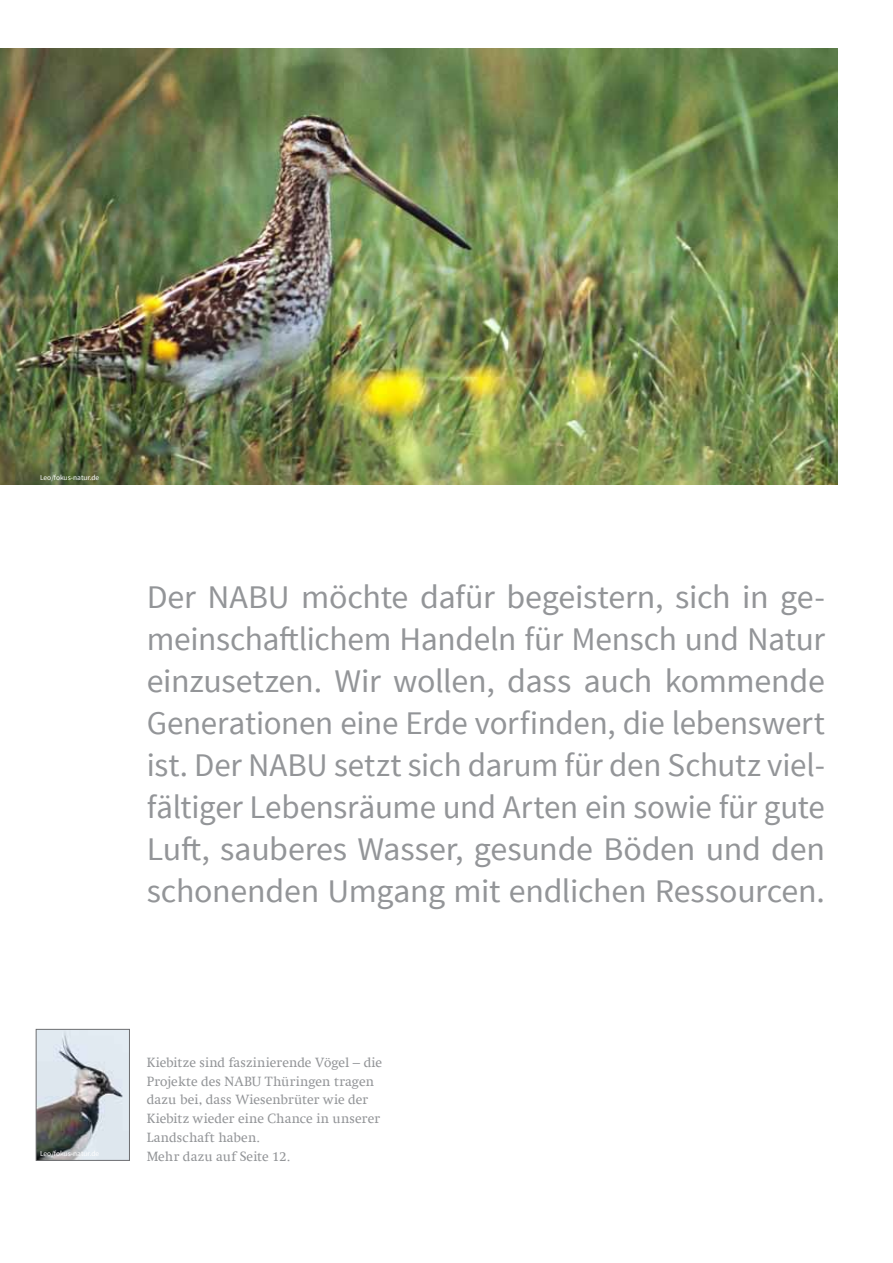
<style>
.page{position:relative;width:893px;height:1263px;background:#fff}
.page>*{position:absolute;margin:0;border:0;box-sizing:border-box;transform-origin:0 0}
.t1{font:33px/42px "Source Sans Pro";letter-spacing:-.01em;color:#939598;text-align:justify}
.t2{font:13.5px/18.8px "Swift Com";letter-spacing:.005em;color:#939598}
.t3{font:7.35px "Source Sans Pro";color:#fff}
</style>
<div class="page">
<img style="left:0;top:49px;width:838px;height:436px">
<img style="left:38px;top:1031px;width:90px;height:127px">
<div style="left:36px;top:1029px;width:94px;height:131px;border:1px solid #6d6e71"></div>
<p class="t3" style="left:40px;top:473px;width:61px">Leo/fokus-natur.de</p>
<p class="t1" style="left:147px;top:577px;width:680px">Der NABU möchte dafür begeistern, sich in ge&shy;meinschaftlichem Handeln für Mensch und Natur einzusetzen. Wir wollen, dass auch kommende Generationen eine Erde vorfinden, die lebenswert ist. Der NABU setzt sich darum für den Schutz viel&shy;fältiger Lebensräume und Arten ein sowie für gute Luft, sauberes Wasser, gesunde Böden und den schonenden Umgang mit endlichen Ressourcen.</p>
<p class="t3" style="left:40px;top:1149px;width:61px">Leo/fokus-natur.de</p>
<p class="t2" style="left:147px;top:1053px;width:237px">Kiebitze sind faszinierende Vögel – die<br>Projekte des NABU Thüringen tragen dazu bei, dass Wiesenbrüter wie der<br>Kiebitz wieder eine Chance in unserer<br>Landschaft haben.<br>Mehr dazu auf Seite 12.</p>
</div>
